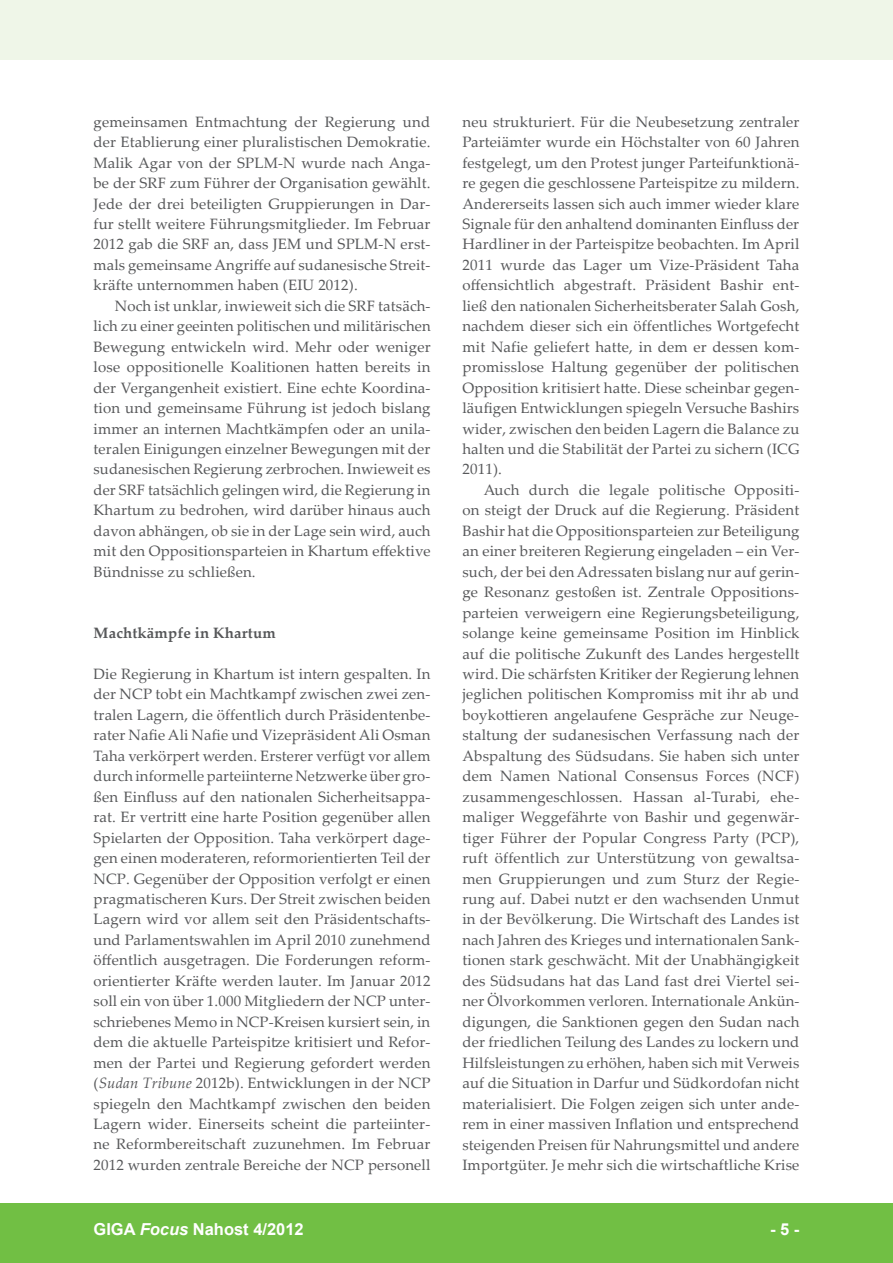
<style>
.page{position:relative;width:893px;height:1263px;background:#fff}
.page>*{position:absolute;margin:0;border:0;box-sizing:border-box;transform-origin:0 0}
.t1{font:700 16.5px "Arial";color:#fff}
.t2{font:15px/20.4px "Palatino Linotype";letter-spacing:.01em;color:#57585a;text-align:justify}
.t3{font:700 15px "Palatino Linotype";letter-spacing:.01em;color:#57585a}
.s1{font-style:italic}
</style>
<div class="page">
<div style="left:0;top:1203px;width:893px;height:60px;background:#71bf44"></div>
<div style="left:0;top:0;width:893px;height:60px;background:#eff6e8"></div>
<p class="t2" style="left:94px;top:111px;width:338px">gemeinsamen Entmachtung der Regierung und der Etablierung einer pluralistischen Demokratie.<br>Malik Agar von der SPLM-N wurde nach Anga&shy;be der SRF zum Führer der Organisation gewählt.<br>Jede der drei beteiligten Gruppierungen in Dar&shy;fur stellt weitere Führungsmitglieder. Im Februar 2012 gab die SRF an, dass JEM und SPLM-N erst&shy;mals gemeinsame Angriffe auf sudanesische Streit&shy;kräfte unternommen haben (EIU 2012).</p>
<p class="t2" style="left:94px;top:295px;width:339px;text-indent:21px">Noch ist unklar, inwieweit sich die SRF tatsäch&shy;lich zu einer geeinten politischen und militärischen Bewegung entwickeln wird. Mehr oder weniger lose oppositionelle Koalitionen hatten bereits in der Vergangenheit existiert. Eine echte Koordina&shy;tion und gemeinsame Führung ist jedoch bislang immer an internen Machtkämpfen oder an unila&shy;teralen Einigungen einzelner Bewegungen mit der sudanesischen Regierung zerbrochen. Inwieweit es der SRF tatsächlich gelingen wird, die Regierung in Khartum zu bedrohen, wird darüber hinaus auch davon abhängen, ob sie in der Lage sein wird, auch mit den Oppositionsparteien in Khartum effektive Bündnisse zu schließen.</p>
<p class="t3" style="left:94px;top:622px;width:184px">Machtkämpfe in Khartum</p>
<p class="t2" style="left:94px;top:663px;width:339px">Die Regierung in Khartum ist intern gespalten. In der NCP tobt ein Machtkampf zwischen zwei zen&shy;tralen Lagern, die öffentlich durch Präsidentenbe&shy;rater Nafie Ali Nafie und Vizepräsident Ali Osman Taha verkörpert werden. Ersterer verfügt vor allem durch informelle parteiinterne Netzwerke über gro&shy;ßen Einfluss auf den nationalen Sicherheitsappa&shy;rat. Er vertritt eine harte Position gegenüber allen Spielarten der Opposition. Taha verkörpert dage&shy;gen einen moderateren, reformorientierten Teil der NCP. Gegenüber der Opposition verfolgt er einen pragmatischeren Kurs. Der Streit zwischen beiden Lagern wird vor allem seit den Präsidentschafts&shy;und Parlamentswahlen im April 2010 zunehmend öffentlich ausgetragen. Die Forderungen reform&shy;orientierter Kräfte werden lauter. Im Januar 2012 soll ein von über 1.000 Mitgliedern der NCP unter&shy;schriebenes Memo in NCP-Kreisen kursiert sein, in dem die aktuelle Parteispitze kritisiert und Refor&shy;men der Partei und Regierung gefordert werden (<span class="s1">Sudan Tribune</span> 2012b). Entwicklungen in der NCP spiegeln den Machtkampf zwischen den beiden Lagern wider. Einerseits scheint die parteiinter&shy;ne Reformbereitschaft zuzunehmen. Im Februar 2012 wurden zentrale Bereiche der NCP personell</p>
<p class="t2" style="left:462px;top:111px;width:339px">neu strukturiert. Für die Neubesetzung zentraler Parteiämter wurde ein Höchstalter von 60 Jahren festgelegt, um den Protest junger Parteifunktionä&shy;re gegen die geschlossene Parteispitze zu mildern.<br>Andererseits lassen sich auch immer wieder klare Signale für den anhaltend dominanten Einfluss der Hardliner in der Parteispitze beobachten. Im April 2011 wurde das Lager um Vize-Präsident Taha offensichtlich abgestraft. Präsident Bashir ent&shy;ließ den nationalen Sicherheitsberater Salah Gosh, nachdem dieser sich ein öffentliches Wortgefecht mit Nafie geliefert hatte, in dem er dessen kom&shy;promisslose Haltung gegenüber der politischen Opposition kritisiert hatte. Diese scheinbar gegen&shy;läufigen Entwicklungen spiegeln Versuche Bashirs wider, zwischen den beiden Lagern die Balance zu halten und die Stabilität der Partei zu sichern (ICG 2011).</p>
<p class="t2" style="left:462px;top:479px;width:339px;text-indent:21px">Auch durch die legale politische Oppositi&shy;on steigt der Druck auf die Regierung. Präsident Bashir hat die Oppositionsparteien zur Beteiligung an einer breiteren Regierung eingeladen – ein Ver&shy;such, der bei den Adressaten bislang nur auf gerin&shy;ge Resonanz gestoßen ist. Zentrale Oppositions&shy;parteien verweigern eine Regierungsbeteiligung, solange keine gemeinsame Position im Hinblick auf die politische Zukunft des Landes hergestellt wird. Die schärfsten Kritiker der Regierung lehnen jeglichen politischen Kompromiss mit ihr ab und boykottieren angelaufene Gespräche zur Neuge&shy;staltung der sudanesischen Verfassung nach der Abspaltung des Südsudans. Sie haben sich unter dem Namen National Consensus Forces (NCF) zusammengeschlossen. Hassan al-Turabi, ehe&shy;maliger Weggefährte von Bashir und gegenwär&shy;tiger Führer der Popular Congress Party (PCP), ruft öffentlich zur Unterstützung von gewaltsa&shy;men Gruppierungen und zum Sturz der Regie&shy;rung auf. Dabei nutzt er den wachsenden Unmut in der Bevölkerung. Die Wirtschaft des Landes ist nach Jahren des Krieges und internationalen Sank&shy;tionen stark geschwächt. Mit der Unabhängigkeit des Südsudans hat das Land fast drei Viertel sei&shy;ner Ölvorkommen verloren. Internationale Ankün&shy;digungen, die Sanktionen gegen den Sudan nach der friedlichen Teilung des Landes zu lockern und Hilfsleistungen zu erhöhen, haben sich mit Verweis auf die Situation in Darfur und Südkordofan nicht materialisiert. Die Folgen zeigen sich unter ande&shy;rem in einer massiven Inflation und entsprechend steigenden Preisen für Nahrungsmittel und andere Importgüter. Je mehr sich die wirtschaftliche Krise</p>
<p class="t1" style="left:94px;top:1218px;width:212px">GIGA <span class="s1">Focus</span> Nahost 4/2012</p>
<p class="t1" style="left:770px;top:1218px;width:31px">- 5 -</p>
</div>
